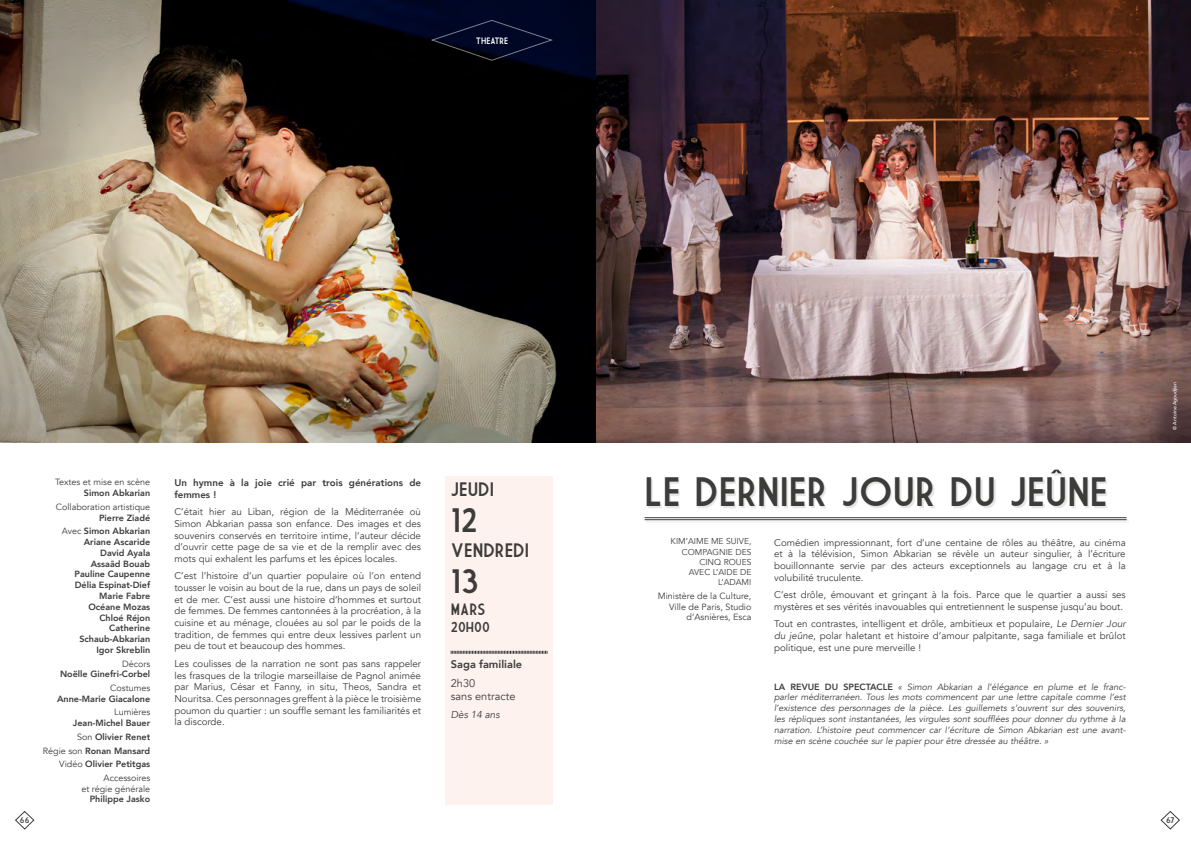
<style>
.page{position:relative;width:1191px;height:842px;background:#fff}
.page>*{position:absolute;margin:0;border:0;box-sizing:border-box;transform-origin:0 0}
._01_TITRE{font:40px "Market Deco";color:#3c3c3b}
._02_DATE{font:33px "Market Deco";color:#3c3c3b}
._01_JOUR{font:19px "Market Deco";color:#3c3c3b}
._03_MOIS{font:16px "Market Deco";color:#3c3c3b}
._04_HEURE{font:14px "Market Deco";color:#3c3c3b}
._06_DUREE{font:11px/13.2px "Avenir";color:#3c3c3b}
._05_STYLE_PUBLIC{font:800 11px "Avenir";color:#3c3c3b}
._07_PUBLIC{font:italic 10px "Avenir";color:#3c3c3b}
._02B_BODY{font:9.8px/11.7px "Avenir";color:#3c3c3b;text-align:justify}
._02A_BODY_CHAPEAU{font:800 9.8px/11.7px "Avenir";color:#3c3c3b}
._05B_CRITIQUE{font:italic 9px/10.8px "Avenir";color:#3c3c3b;text-align:justify}
._04_DISTRIBUTION{font:800 9px/10.8px "Avenir";color:#3c3c3b;text-align:right}
._04_DISTRIBUTION-2{font:9px/10.8px "Avenir";color:#3c3c3b;text-align:right}
._04B_STYLE{font:9px "Market Deco";color:#fff}
.Production{font:8.5px/10.2px "Avenir";color:#3c3c3b;text-align:right}
.t1{font:8px "Market Deco";color:#3c3c3b}
.t2{font:500 5px "Avenir";color:#fff}
.s1{font-weight:800}
.s2{font-weight:400}
.s3{font-style:italic}
.s4{font-weight:800;font-style:normal}
</style>
<div class="page">
<img style="left:595px;top:0;width:596px;height:442px">
<div style="left:445px;top:476px;width:108px;height:329px;background:#fdf2ed"></div>
<svg style="left:451px;top:651px;width:97px;height:3px"></svg>
<div style="left:646px;top:479px;width:483px;height:43px;background:#000;opacity:.1"></div>
<hr style="left:644px;top:517px;width:482px;height:1px;background:#3c3c3b">
<hr style="left:644px;top:519px;width:482px;height:1px;background:#3c3c3b">
<div style="left:1052px;top:471px;width:12px;height:5px;background:#000;opacity:.1"></div>
<svg style="left:1051px;top:470px;width:11px;height:3px"></svg>
<img style="left:0;top:0;width:595px;height:442px">
<svg style="left:431px;top:19px;width:123px;height:42px;background:#060b24"></svg>
<svg style="left:15px;top:811px;width:20px;height:19px"></svg>
<svg style="left:1160px;top:811px;width:20px;height:19px"></svg>
<p class="_04B_STYLE" style="left:476px;top:35px;width:34px">THEATRE</p>
<p class="_04_DISTRIBUTION-2" style="left:55px;top:477px;width:97px">Textes et mise en scène<br><span class="s1">Simon Abkarian</span></p>
<p class="_04_DISTRIBUTION-2" style="left:56px;top:501px;width:96px">Collaboration artistique<br><span class="s1">Pierre Ziadé</span></p>
<p class="_04_DISTRIBUTION" style="left:62px;top:526px;width:90px"><span class="s2">Avec</span> Simon Abkarian<br>Ariane Ascaride<br>David Ayala<br>Assaâd Bouab</p>
<p class="_04_DISTRIBUTION" style="left:75px;top:569px;width:77px">Pauline Caupenne<br>Délia Espinat-Dief<br>Marie Fabre<br>Océane Mozas</p>
<p class="_04_DISTRIBUTION" style="left:79px;top:612px;width:72px">Chloé Réjon<br>Catherine<br>Schaub-Abkarian<br>Igor Skreblin</p>
<p class="_04_DISTRIBUTION" style="left:60px;top:658px;width:92px"><span class="s2">Décors<br></span>Noëlle Ginefri-Corbel</p>
<p class="_04_DISTRIBUTION" style="left:57px;top:682px;width:95px"><span class="s2">Costumes<br></span>Anne-Marie Giacalone</p>
<p class="_04_DISTRIBUTION" style="left:73px;top:707px;width:79px"><span class="s2">Lumières<br></span>Jean-Michel Bauer</p>
<p class="_04_DISTRIBUTION" style="left:77px;top:731px;width:75px"><span class="s2">Son</span> Olivier Renet</p>
<p class="_04_DISTRIBUTION" style="left:43px;top:745px;width:109px"><span class="s2">Régie son</span> Ronan Mansard</p>
<p class="_04_DISTRIBUTION" style="left:59px;top:759px;width:93px"><span class="s2">Vidéo</span> Olivier Petitgas</p>
<p class="_04_DISTRIBUTION-2" style="left:81px;top:772px;width:70px">Accessoires<br>et régie générale<br><span class="s1">Philippe Jasko</span></p>
<p class="_02A_BODY_CHAPEAU" style="left:174px;top:477px;width:248px">Un hymne à la joie crié par trois générations de femmes !</p>
<p class="_02B_BODY" style="left:174px;top:506px;width:248px">C’était hier au Liban, région de la Méditerranée où Simon Abkarian passa son enfance. Des images et des souvenirs conservés en territoire intime, l’auteur décide d’ouvrir cette page de sa vie et de la remplir avec des mots qui exhalent les parfums et les épices locales.</p>
<p class="_02B_BODY" style="left:174px;top:570px;width:248px">C’est l’histoire d’un quartier populaire où l’on entend tousser le voisin au bout de la rue, dans un pays de soleil et de mer. C’est aussi une histoire d’hommes et surtout de femmes. De femmes cantonnées à la procréation, à la cuisine et au ménage, clouées au sol par le poids de la tradition, de femmes qui entre deux lessives parlent un peu de tout et beaucoup des hommes.</p>
<p class="_02B_BODY" style="left:174px;top:658px;width:248px">Les coulisses de la narration ne sont pas sans rappeler les frasques de la trilogie marseillaise de Pagnol animée par Marius, César et Fanny, in situ, Theos, Sandra et Nouritsa. Ces personnages greffent à la pièce le troisième poumon du quartier : un souffle semant les familiarités et la discorde.</p>
<p class="_01_JOUR" style="left:451px;top:478px;width:45px">JEUDI</p>
<p class="_02_DATE" style="left:451px;top:501px;width:29px">12</p>
<p class="_01_JOUR" style="left:451px;top:540px;width:80px">VENDREDI</p>
<p class="_02_DATE" style="left:451px;top:563px;width:30px">13</p>
<p class="_03_MOIS" style="left:451px;top:601px;width:36px">MARS</p>
<p class="_04_HEURE" style="left:451px;top:619px;width:41px">20h00</p>
<p class="_05_STYLE_PUBLIC" style="left:451px;top:656px;width:73px">Saga familiale</p>
<p class="_06_DUREE" style="left:451px;top:677px;width:66px">2h30<br>sans entracte</p>
<p class="_07_PUBLIC" style="left:451px;top:708px;width:50px">Dès 14 ans</p>
<p class="_01_TITRE" style="left:644px;top:469px;width:465px">LE DERNIER JOUR DU JEUNE</p>
<p class="_02B_BODY" style="left:774px;top:536px;width:353px">Comédien impressionnant, fort d’une centaine de rôles au théâtre, au cinéma et à la télévision, Simon Abkarian se révèle un auteur singulier, à l’écriture bouillonnante servie par des acteurs exceptionnels au langage cru et à la volubilité truculente.</p>
<p class="_02B_BODY" style="left:774px;top:589px;width:353px">C’est drôle, émouvant et grinçant à la fois. Parce que le quartier a aussi ses mystères et ses vérités inavouables qui entretiennent le suspense jusqu’au bout.</p>
<p class="_02B_BODY" style="left:774px;top:618px;width:353px">Tout en contrastes, intelligent et drôle, ambitieux et populaire, <span class="s3">Le Dernier Jour du jeûne</span>, polar haletant et histoire d’amour palpitante, saga familiale et brûlot politique, est une pure merveille !</p>
<p class="_05B_CRITIQUE" style="left:774px;top:681px;width:353px"><span class="s4">LA REVUE DU SPECTACLE</span> « Simon Abkarian a l’élégance en plume et le franc&shy;parler méditerranéen. Tous les mots commencent par une lettre capitale comme l’est l’existence des personnages de la pièce. Les guillemets s’ouvrent sur des souvenirs, les répliques sont instantanées, les virgules sont soufflées pour donner du rythme à la narration. L’histoire peut commencer car l’écriture de Simon Abkarian est une avant&shy;mise en scène couchée sur le papier pour être dressée au théâtre. »</p>
<p class="Production" style="left:670px;top:536px;width:82px">KIM’AIME ME SUIVE,<br>COMPAGNIE DES<br>CINQ ROUES<br>AVEC L’AIDE DE<br>L’ADAMI</p>
<p class="_04_DISTRIBUTION-2" style="left:658px;top:590px;width:95px">Ministère de la Culture,<br>Ville de Paris, Studio d’Asnières, Esca</p>
<p class="t2" style="left:1170px;top:430px;width:49px;rotate:-90deg">© Antoine Agoudjian</p>
<p class="t1" style="left:20px;top:816px;width:11px">66</p>
<p class="t1" style="left:1166px;top:816px;width:10px">67</p>
</div>
